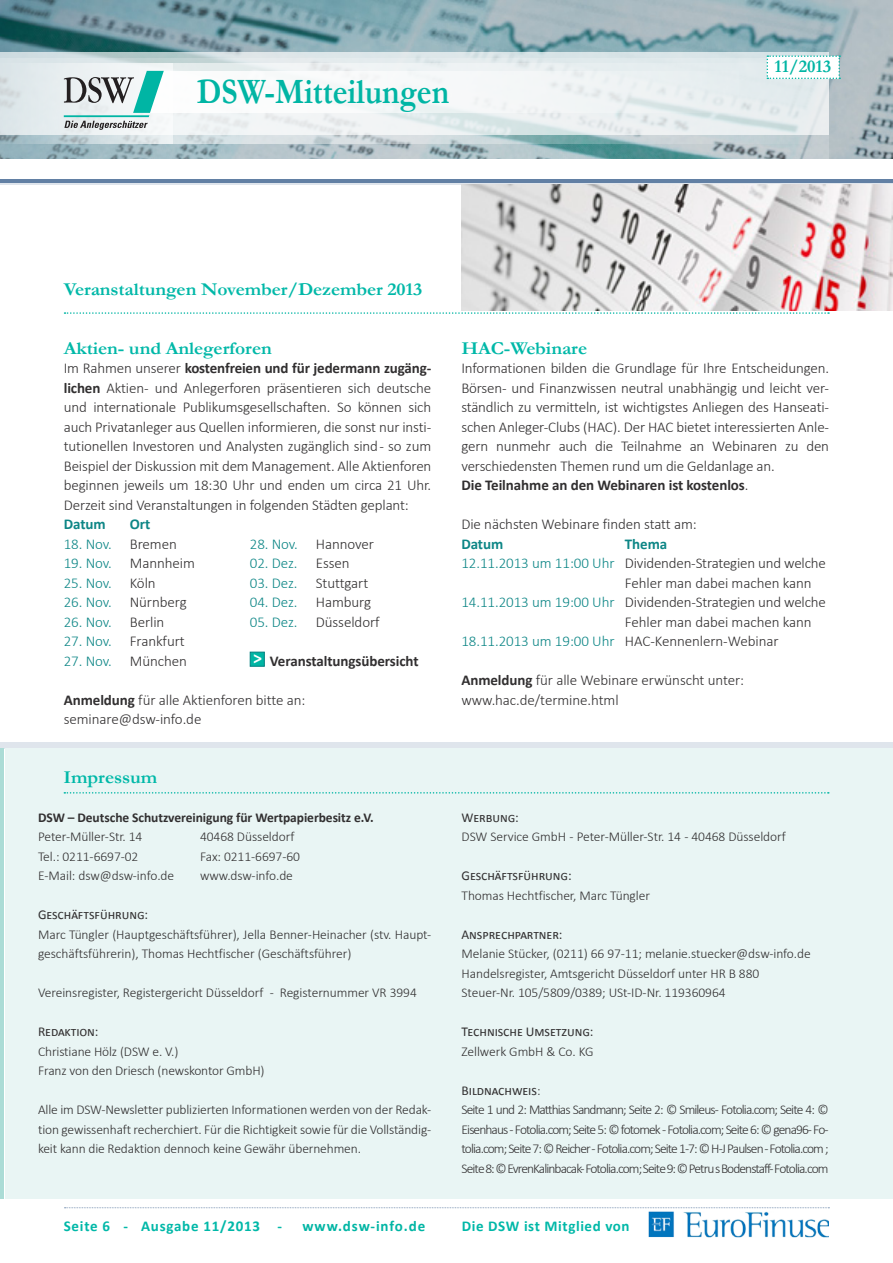
<style>
.page{position:relative;width:893px;height:1263px;background:#fff}
.page>*{position:absolute;margin:0;border:0;box-sizing:border-box;transform-origin:0 0}
.t1{font:700 36px "Garamond";color:#00b5a4;scale:.88 1}
.Überschrift_Artikel{font:700 18.15px "Garamond";letter-spacing:-.005em;color:#00b8a8;scale:1.08 1}
.Fließtext_DSW_Newsle{font:700 18.15px "Garamond";letter-spacing:-.005em;color:#00b8a8;scale:1.08 1}
.t2{font:700 18px "Garamond";color:#00b5a4}
.t3{font:700 18px "Calibri";color:#fff}
.Fließtext_DSW_Newsle-2{font:300 15px/19.5px "Calibri";letter-spacing:-.005em;color:#312f30;text-align:justify}
.Fließtext_DSW_Newsle-3{font:300 15px "Calibri";letter-spacing:-.005em;color:#0d8686}
.Fließtext_DSW_Newsle-4{font:700 15px "Calibri";letter-spacing:-.005em;color:#312f30}
.t4{font:700 15px "Calibri";letter-spacing:.04em;color:#00b8a8}
.Fließtext_DSW_Newsle-5{font:700 15px "Calibri";letter-spacing:-.005em;color:#0d8686}
.t5{font:700 15px "Calibri";letter-spacing:.06em;color:#00b5a4}
.Fließtext_DSW_Newsle-6{font:300 13.5px/19.5px "Calibri";letter-spacing:-.005em;color:#312f30;text-align:justify}
.Fließtext_DSW_Newsle-7{font:13.5px "Calibri";letter-spacing:-.005em;color:#312f30}
.Fließtext_DSW_Newsle-8{font:700 13.5px "Calibri";letter-spacing:-.005em;color:#312f30}
.s1{font-weight:700}
.s2{color:#312f30}
.s3{color:#0d8686}
.s4{font-weight:300}
</style>
<div class="page">
<img style="left:0;top:0;width:893px;height:158px">
<svg style="left:0;top:135px;width:829px;height:24px;background:#a5bcc1"></svg>
<svg style="left:0;top:52px;width:829px;height:83px;fill:#e4ebee"></svg>
<svg style="left:767px;top:55px;width:73px;height:24px"></svg>
<div style="left:149px;top:71px;width:589px;height:42px;background:linear-gradient(to right,#fff,#e7eeef)"></div>
<svg style="left:0;top:63px;width:172px;height:81px;fill:#e2eaed"></svg>
<svg style="left:65px;top:1207px;width:764px;height:1px"></svg>
<svg style="left:64px;top:71px;width:100px;height:59px"></svg>
<img style="left:641px;top:1208px;width:188px;height:30px">
<img style="left:461px;top:185px;width:432px;height:126px">
<svg style="left:65px;top:312px;width:764px;height:2px"></svg>
<div style="left:5px;top:748px;width:888px;height:451px;background:#e9f5f4"></div>
<hr style="left:0;top:748px;width:3px;height:451px;background:#abdcd6">
<svg style="left:64px;top:792px;width:765px;height:1px"></svg>
<div style="left:250px;top:652px;width:15px;height:15px;background:#00b5a4;border:1px solid #008080"></div>
<h1 class="t1" style="left:197px;top:70px;width:288px">DSW-Mitteilungen</h1>
<p class="t2" style="left:774px;top:56px;width:58px">11/2013</p>
<p class="Überschrift_Artikel" style="left:64px;top:279px;width:334px">Veranstaltungen November/Dezember 2013</p>
<p class="Fließtext_DSW_Newsle" style="left:64px;top:337px;width:194px">Aktien- und Anlegerforen</p>
<p class="Fließtext_DSW_Newsle-2" style="left:64px;top:358px;width:369px">Im Rahmen unserer <span class="s1">kostenfreien und für jedermann zugäng&shy;lichen</span> Aktien- und Anlegerforen präsentieren sich deutsche und internationale Publikumsgesellschaften. So können sich auch Privatanleger aus Quellen informieren, die sonst nur insti&shy;tutionellen Investoren und Analysten zugänglich sind - so zum Beispiel der Diskussion mit dem Management. Alle Aktienforen beginnen jeweils um 18:30 Uhr und enden um circa 21 Uhr.<br>Derzeit sind Veranstaltungen in folgenden Städten geplant:</p>
<p class="Fließtext_DSW_Newsle-5" style="left:64px;top:515px;width:43px">Datum</p>
<p class="Fließtext_DSW_Newsle-5" style="left:130px;top:515px;width:22px">Ort</p>
<p class="Fließtext_DSW_Newsle-3" style="left:64px;top:534px;width:115px">18. Nov. <span class="s2">Bremen</span></p>
<p class="Fließtext_DSW_Newsle-2" style="left:64px;top:553px;width:133px"><span class="s3">19. Nov.</span> Mannheim</p>
<p class="Fließtext_DSW_Newsle-3" style="left:64px;top:573px;width:93px">25. Nov. <span class="s2">Köln</span></p>
<p class="Fließtext_DSW_Newsle-2" style="left:64px;top:592px;width:124px"><span class="s3">26. Nov.</span> Nürnberg</p>
<p class="Fließtext_DSW_Newsle-3" style="left:64px;top:612px;width:102px">26. Nov. <span class="s2">Berlin</span></p>
<p class="Fließtext_DSW_Newsle-2" style="left:64px;top:631px;width:123px"><span class="s3">27. Nov.</span> Frankfurt</p>
<p class="Fließtext_DSW_Newsle-3" style="left:64px;top:651px;width:125px">27. Nov. <span class="s2">München</span></p>
<p class="Fließtext_DSW_Newsle-2" style="left:250px;top:534px;width:126px"><span class="s3">28. Nov.</span> Hannover</p>
<p class="Fließtext_DSW_Newsle-3" style="left:250px;top:554px;width:101px">02. Dez. <span class="s2">Essen</span></p>
<p class="Fließtext_DSW_Newsle-2" style="left:250px;top:573px;width:120px"><span class="s3">03. Dez.</span> Stuttgart</p>
<p class="Fließtext_DSW_Newsle-3" style="left:250px;top:593px;width:123px">04. Dez. <span class="s2">Hamburg</span></p>
<p class="Fließtext_DSW_Newsle-2" style="left:250px;top:612px;width:131px"><span class="s3">05. Dez.</span> Düsseldorf</p>
<p class="t3" style="left:253px;top:647px;width:10px">&gt;</p>
<p class="Fließtext_DSW_Newsle-4" style="left:270px;top:651px;width:150px">Veranstaltungsübersicht</p>
<p class="Fließtext_DSW_Newsle-2" style="left:64px;top:690px;width:243px"><span class="s1">Anmeldung</span> für alle Aktienforen bitte an:</p>
<p class="Fließtext_DSW_Newsle-2" style="left:64px;top:709px;width:139px">seminare@dsw-info.de</p>
<p class="Überschrift_Artikel" style="left:64px;top:766px;width:88px">Impressum</p>
<p class="Fließtext_DSW_Newsle-8" style="left:38px;top:808px;width:337px">DSW – Deutsche Schutzvereinigung für Wertpapierbesitz e.V.</p>
<p class="Fließtext_DSW_Newsle-6" style="left:38px;top:827px;width:106px">Peter-Müller-Str. 14</p>
<p class="Fließtext_DSW_Newsle-6" style="left:200px;top:827px;width:96px">40468 Düsseldorf</p>
<p class="Fließtext_DSW_Newsle-6" style="left:38px;top:846px;width:102px">Tel.: 0211-6697-02</p>
<p class="Fließtext_DSW_Newsle-6" style="left:200px;top:846px;width:101px">Fax: 0211-6697-60</p>
<p class="Fließtext_DSW_Newsle-6" style="left:38px;top:866px;width:138px">E-Mail: dsw@dsw-info.de</p>
<p class="Fließtext_DSW_Newsle-6" style="left:200px;top:866px;width:94px">www.dsw-info.de</p>
<p class="Fließtext_DSW_Newsle-7" style="left:38px;top:906px;width:112px">Geschäftsführung:</p>
<p class="Fließtext_DSW_Newsle-6" style="left:38px;top:924px;width:395px">Marc Tüngler (Hauptgeschäftsführer), Jella Benner-Heinacher (stv. Haupt&shy;geschäftsführerin), Thomas Hechtfischer (Geschäftsführer)</p>
<p class="Fließtext_DSW_Newsle-6" style="left:38px;top:983px;width:380px">Vereinsregister, Registergericht Düsseldorf - Registernummer VR 3994</p>
<p class="Fließtext_DSW_Newsle-7" style="left:38px;top:1023px;width:62px">Redaktion:</p>
<p class="Fließtext_DSW_Newsle-6" style="left:38px;top:1041px;width:142px">Christiane Hölz (DSW e. V.)</p>
<p class="Fließtext_DSW_Newsle-6" style="left:38px;top:1061px;width:228px">Franz von den Driesch (newskontor GmbH)</p>
<p class="Fließtext_DSW_Newsle-6" style="left:38px;top:1100px;width:395px">Alle im DSW-Newsletter publizierten Informationen werden von der Redak&shy;tion gewissenhaft recherchiert. Für die Richtigkeit sowie für die Vollständig&shy;keit kann die Redaktion dennoch keine Gewähr übernehmen.</p>
<p class="Überschrift_Artikel" style="left:461px;top:337px;width:118px">HAC-Webinare</p>
<p class="Fließtext_DSW_Newsle-2" style="left:461px;top:358px;width:369px">Informationen bilden die Grundlage für Ihre Entscheidungen.<br>Börsen- und Finanzwissen neutral unabhängig und leicht ver&shy;ständlich zu vermitteln, ist wichtigstes Anliegen des Hanseati&shy;schen Anleger-Clubs (HAC). Der HAC bietet interessierten Anle&shy;gern nunmehr auch die Teilnahme an Webinaren zu den verschiedensten Themen rund um die Geldanlage an.</p>
<p class="Fließtext_DSW_Newsle-4" style="left:461px;top:476px;width:289px">Die Teilnahme an den Webinaren ist kostenlos<span class="s4">.</span></p>
<p class="Fließtext_DSW_Newsle-2" style="left:461px;top:514px;width:237px">Die nächsten Webinare finden statt am:</p>
<p class="Fließtext_DSW_Newsle-5" style="left:461px;top:534px;width:43px">Datum</p>
<p class="Fließtext_DSW_Newsle-5" style="left:625px;top:534px;width:44px">Thema</p>
<p class="Fließtext_DSW_Newsle-2" style="left:625px;top:553px;width:203px;text-indent:-164px"><span class="s3">12.11.2013 um 11:00 Uhr</span> Dividenden-Strategien und welche<br>Fehler man dabei machen kann</p>
<p class="Fließtext_DSW_Newsle-2" style="left:625px;top:592px;width:203px;text-indent:-164px"><span class="s3">14.11.2013 um 19:00 Uhr</span> Dividenden-Strategien und welche<br>Fehler man dabei machen kann</p>
<p class="Fließtext_DSW_Newsle-2" style="left:461px;top:631px;width:319px"><span class="s3">18.11.2013 um 19:00 Uhr</span> HAC-Kennenlern-Webinar</p>
<p class="Fließtext_DSW_Newsle-2" style="left:461px;top:670px;width:284px"><span class="s1">Anmeldung</span> für alle Webinare erwünscht unter:</p>
<p class="Fließtext_DSW_Newsle-2" style="left:461px;top:690px;width:159px">www.hac.de/termine.html</p>
<p class="Fließtext_DSW_Newsle-7" style="left:462px;top:809px;width:59px">Werbung:</p>
<p class="Fließtext_DSW_Newsle-6" style="left:462px;top:827px;width:326px">DSW Service GmbH - Peter-Müller-Str. 14 - 40468 Düsseldorf</p>
<p class="Fließtext_DSW_Newsle-7" style="left:462px;top:867px;width:112px">Geschäftsführung:</p>
<p class="Fließtext_DSW_Newsle-6" style="left:462px;top:885px;width:190px">Thomas Hechtfischer, Marc Tüngler</p>
<p class="Fließtext_DSW_Newsle-7" style="left:462px;top:926px;width:103px">Ansprechpartner:</p>
<p class="Fließtext_DSW_Newsle-6" style="left:462px;top:944px;width:351px">Melanie Stücker, (0211) 66 97-11; melanie.stuecker@dsw-info.de</p>
<p class="Fließtext_DSW_Newsle-6" style="left:462px;top:963px;width:299px">Handelsregister, Amtsgericht Düsseldorf unter HR B 880</p>
<p class="Fließtext_DSW_Newsle-6" style="left:462px;top:983px;width:266px">Steuer-Nr. 105/5809/0389; USt-ID-Nr. 119360964</p>
<p class="Fließtext_DSW_Newsle-7" style="left:462px;top:1023px;width:134px">Technische Umsetzung:</p>
<p class="Fließtext_DSW_Newsle-6" style="left:462px;top:1041px;width:133px">Zellwerk GmbH &amp; Co. KG</p>
<p class="Fließtext_DSW_Newsle-7" style="left:462px;top:1082px;width:80px">Bildnachweis<span class="s4">:</span></p>
<p class="Fließtext_DSW_Newsle-6" style="left:462px;top:1100px;width:369px">Seite 1 und 2: Matthias Sandmann; Seite 2: © Smileus- Fotolia.com; Seite 4: © Eisenhaus - Fotolia.com; Seite 5: © fotomek - Fotolia.com; Seite 6: © gena96 - Fo&shy;tolia.com; Seite 7: © Reicher - Fotolia.com; Seite 1-7: © H-J Paulsen - Fotolia.com ; Seite 8: © EvrenKalinbacak - Fotolia.com; Seite 9: © Petru s Bodenstaff - Fotolia.com</p>
<p class="t4" style="left:64px;top:1217px;width:220px">Seite 6 - Ausgabe 11/2013 -</p>
<p class="t5" style="left:302px;top:1217px;width:124px">www.dsw-info.de</p>
<p class="t4" style="left:462px;top:1217px;width:169px">Die DSW ist Mitglied von</p>
</div>
